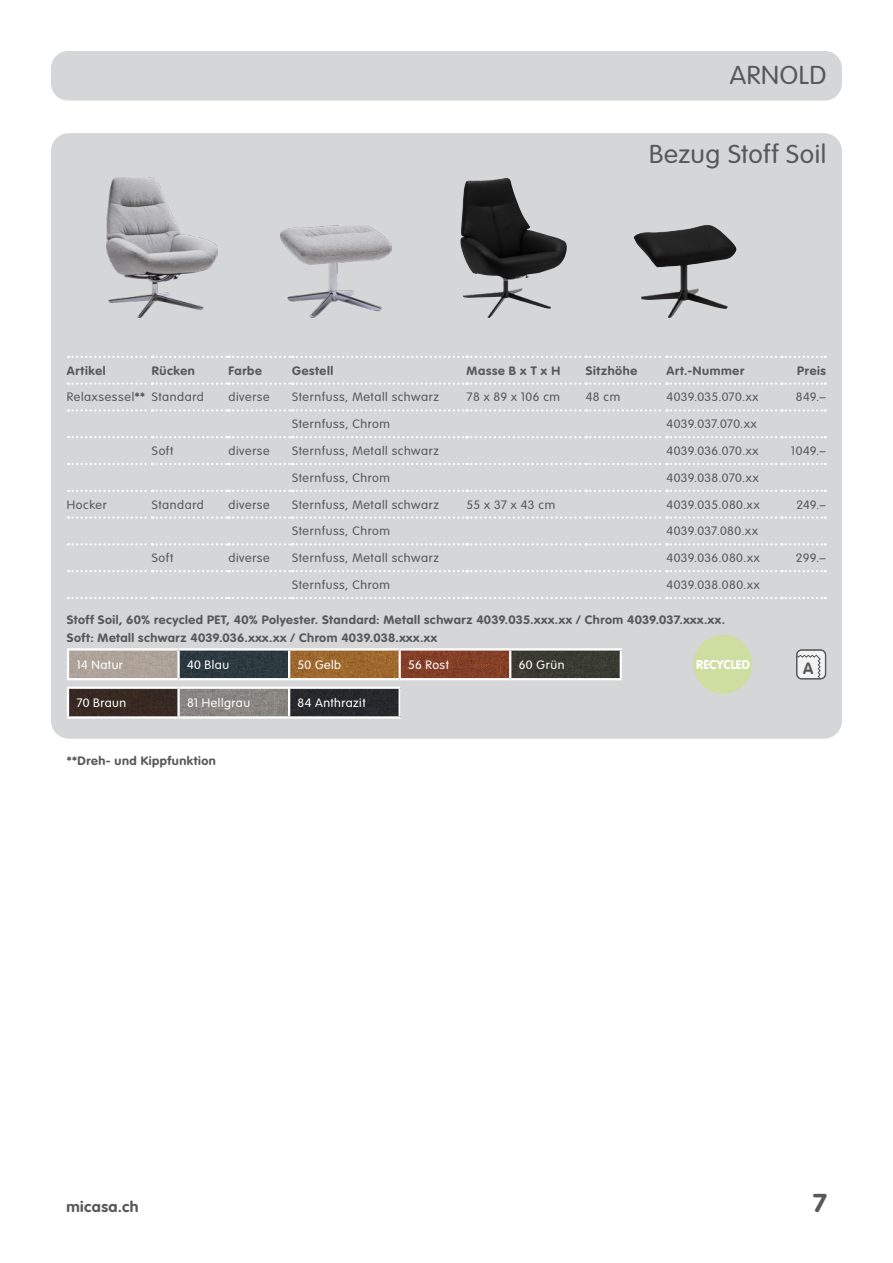
<style>
.page{position:relative;width:893px;height:1263px;background:#fff}
.page>*{position:absolute;margin:0;border:0;box-sizing:border-box;transform-origin:0 0}
.t1{font:300 25.5px "VAG Rounded Std";letter-spacing:.02em;color:#57585a;scale:1.05 1}
.t2{font:700 25.5px "VAG Rounded Std";color:#57585a;scale:1.05 1}
.t3{font:700 16.05px "VAG Rounded Std";color:#57585a}
.t4{font:700 15px "VAG Rounded Std";letter-spacing:.03em;color:#57585a;scale:1.05 1}
.t5{font:13.5px "VAG Rundschrift D";color:#fff;scale:.94 1}
.t6{font:300 12px "VAG Rounded Std";letter-spacing:.04em;color:#57585a;scale:1.05 1}
.t7{font:700 12px/18px "VAG Rounded Std";letter-spacing:.04em;color:#57585a;scale:1.05 1}
.t8{font:300 12px "VAG Rounded Std";letter-spacing:.04em;color:#fff;scale:1.05 1}
.t9{font:300 12px "VAG Rounded Std";letter-spacing:.02em;color:#57585a;scale:1.05 1}
.s1{font-weight:700}
</style>
<div class="page">
<div style="left:51px;top:51px;width:791px;height:50px;background:#d5d6d8;border-radius:17px"></div>
<div style="left:51px;top:133px;width:791px;height:606px;background:#d5d6d8;border-radius:18px"></div>
<svg style="left:68px;top:356px;width:758px;height:2px"></svg>
<svg style="left:68px;top:382px;width:758px;height:3px"></svg>
<svg style="left:68px;top:409px;width:758px;height:2px"></svg>
<svg style="left:68px;top:436px;width:758px;height:2px"></svg>
<svg style="left:68px;top:463px;width:758px;height:2px"></svg>
<svg style="left:68px;top:490px;width:758px;height:2px"></svg>
<svg style="left:68px;top:516px;width:758px;height:3px"></svg>
<svg style="left:68px;top:543px;width:758px;height:2px"></svg>
<svg style="left:68px;top:570px;width:758px;height:2px"></svg>
<svg style="left:68px;top:597px;width:758px;height:2px"></svg>
<svg style="left:693px;top:635px;width:59px;height:59px"></svg>
<svg style="left:796px;top:651px;width:30px;height:28px"></svg>
<div style="left:796px;top:649px;width:30px;height:30px;border:1px solid #57585a;border-radius:5px"></div>
<img style="left:69px;top:650px;width:551px;height:28px">
<img style="left:69px;top:689px;width:330px;height:27px">
<hr style="left:289px;top:648px;width:111px;height:2px;background:#fff">
<hr style="left:289px;top:678px;width:111px;height:2px;background:#fff">
<hr style="left:67px;top:687px;width:112px;height:2px;background:#fff">
<hr style="left:67px;top:689px;width:2px;height:27px;background:#fff">
<hr style="left:179px;top:687px;width:110px;height:2px;background:#fff">
<hr style="left:67px;top:716px;width:112px;height:3px;background:#fff">
<hr style="left:179px;top:716px;width:110px;height:3px;background:#fff">
<hr style="left:288px;top:650px;width:2px;height:28px;background:#fff">
<hr style="left:177px;top:689px;width:3px;height:27px;background:#fff">
<hr style="left:67px;top:648px;width:112px;height:2px;background:#fff">
<hr style="left:179px;top:648px;width:110px;height:2px;background:#fff">
<hr style="left:177px;top:650px;width:3px;height:28px;background:#fff">
<hr style="left:400px;top:648px;width:110px;height:2px;background:#fff">
<hr style="left:399px;top:650px;width:2px;height:28px;background:#fff">
<hr style="left:510px;top:648px;width:112px;height:2px;background:#fff">
<hr style="left:620px;top:650px;width:2px;height:28px;background:#fff">
<hr style="left:67px;top:678px;width:112px;height:2px;background:#fff">
<hr style="left:179px;top:678px;width:110px;height:2px;background:#fff">
<hr style="left:400px;top:678px;width:110px;height:2px;background:#fff">
<hr style="left:510px;top:678px;width:112px;height:2px;background:#fff">
<hr style="left:289px;top:687px;width:112px;height:2px;background:#fff">
<hr style="left:288px;top:689px;width:2px;height:27px;background:#fff">
<hr style="left:289px;top:716px;width:112px;height:3px;background:#fff">
<hr style="left:509px;top:650px;width:2px;height:28px;background:#fff">
<hr style="left:399px;top:689px;width:2px;height:27px;background:#fff">
<hr style="left:67px;top:650px;width:2px;height:28px;background:#fff">
<img style="left:106px;top:178px;width:112px;height:140px">
<img style="left:280px;top:225px;width:111px;height:93px">
<img style="left:460px;top:178px;width:91px;height:140px">
<img style="left:634px;top:225px;width:103px;height:93px">
<h1 class="t1" style="left:730px;top:61px;width:93px">ARNOLD</h1>
<h1 class="t1" style="left:649px;top:140px;width:170px">Bezug Stoff Soil</h1>
<p class="t7" style="left:67px;top:362px;width:38px">Artikel</p>
<p class="t7" style="left:152px;top:362px;width:42px">Rücken</p>
<p class="t7" style="left:228px;top:362px;width:33px">Farbe</p>
<p class="t7" style="left:292px;top:362px;width:41px">Gestell</p>
<p class="t7" style="left:467px;top:362px;width:91px">Masse B x T x H</p>
<p class="t7" style="left:586px;top:362px;width:51px">Sitzhöhe</p>
<p class="t7" style="left:666px;top:362px;width:76px">Art.-Nummer</p>
<p class="t7" style="left:797px;top:362px;width:29px">Preis</p>
<p class="t6" style="left:67px;top:390px;width:132px">Relaxsessel<span class="s1">**</span> Standard</p>
<p class="t6" style="left:228px;top:390px;width:41px">diverse</p>
<p class="t6" style="left:292px;top:390px;width:141px">Sternfuss, Metall schwarz</p>
<p class="t6" style="left:467px;top:390px;width:90px">78 x 89 x 106 cm</p>
<p class="t6" style="left:586px;top:390px;width:34px">48 cm</p>
<p class="t6" style="left:666px;top:390px;width:89px">4039.035.070.xx</p>
<p class="t6" style="left:796px;top:390px;width:30px">849.–</p>
<p class="t6" style="left:292px;top:417px;width:95px">Sternfuss, Chrom</p>
<p class="t9" style="left:666px;top:417px;width:87px">4039.037.070.xx</p>
<p class="t6" style="left:152px;top:444px;width:22px">Soft</p>
<p class="t6" style="left:228px;top:444px;width:41px">diverse</p>
<p class="t6" style="left:292px;top:444px;width:141px">Sternfuss, Metall schwarz</p>
<p class="t6" style="left:666px;top:444px;width:89px">4039.036.070.xx</p>
<p class="t6" style="left:791px;top:444px;width:35px">1049.–</p>
<p class="t6" style="left:292px;top:471px;width:95px">Sternfuss, Chrom</p>
<p class="t6" style="left:666px;top:471px;width:89px">4039.038.070.xx</p>
<p class="t6" style="left:67px;top:497px;width:40px">Hocker</p>
<p class="t6" style="left:152px;top:497px;width:51px">Standard</p>
<p class="t6" style="left:228px;top:497px;width:41px">diverse</p>
<p class="t6" style="left:292px;top:497px;width:141px">Sternfuss, Metall schwarz</p>
<p class="t6" style="left:467px;top:497px;width:86px">55 x 37 x 43 cm</p>
<p class="t6" style="left:666px;top:497px;width:90px">4039.035.080.xx</p>
<p class="t6" style="left:796px;top:497px;width:30px">249.–</p>
<p class="t6" style="left:292px;top:524px;width:95px">Sternfuss, Chrom</p>
<p class="t6" style="left:666px;top:524px;width:89px">4039.037.080.xx</p>
<p class="t6" style="left:152px;top:551px;width:22px">Soft</p>
<p class="t6" style="left:228px;top:551px;width:41px">diverse</p>
<p class="t6" style="left:292px;top:551px;width:141px">Sternfuss, Metall schwarz</p>
<p class="t6" style="left:666px;top:551px;width:90px">4039.036.080.xx</p>
<p class="t6" style="left:796px;top:551px;width:30px">299.–</p>
<p class="t6" style="left:292px;top:578px;width:95px">Sternfuss, Chrom</p>
<p class="t6" style="left:666px;top:578px;width:90px">4039.038.080.xx</p>
<p class="t7" style="left:67px;top:611px;width:628px">Stoff Soil, 60% recycled PET, 40% Polyester. Standard: Metall schwarz 4039.035.xxx.xx / Chrom 4039.037.xxx.xx.<br>Soft: Metall schwarz 4039.036.xxx.xx / Chrom 4039.038.xxx.xx</p>
<p class="t8" style="left:77px;top:658px;width:46px">14 Natur</p>
<p class="t8" style="left:187px;top:658px;width:42px">40 Blau</p>
<p class="t8" style="left:298px;top:658px;width:43px">50 Gelb</p>
<p class="t8" style="left:408px;top:658px;width:40px">56 Rost</p>
<p class="t8" style="left:519px;top:658px;width:45px">60 Grün</p>
<p class="t8" style="left:77px;top:696px;width:49px">70 Braun</p>
<p class="t8" style="left:187px;top:696px;width:62px">81 Hellgrau</p>
<p class="t8" style="left:298px;top:696px;width:66px">84 Anthrazit</p>
<p class="t5" style="left:696px;top:656px;width:59px">RECYCLED</p>
<h2 class="t3" style="left:803px;top:658px;width:12px">A</h2>
<p class="t7" style="left:67px;top:752px;width:143px">**Dreh- und Kippfunktion</p>
<p class="t4" style="left:66px;top:1198px;width:70px">micasa.ch</p>
<h1 class="t2" style="left:813px;top:1188px;width:15px">7</h1>
</div>
